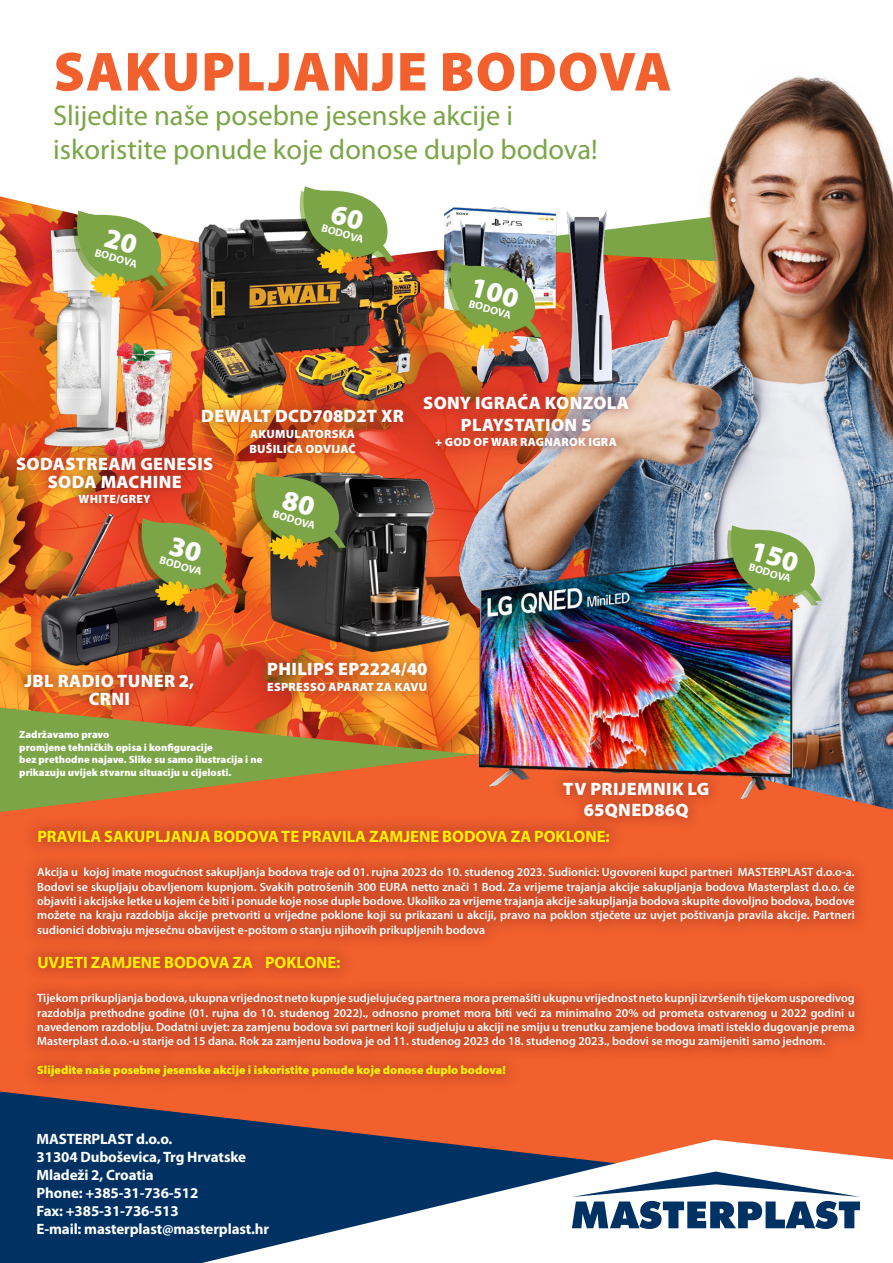
<style>
.page{position:relative;width:893px;height:1263px;background:#fff}
.page>*{position:absolute;margin:0;border:0;box-sizing:border-box;transform-origin:0 0}
.t1{font:900 55.5px "Myriad Pro";letter-spacing:.02em;color:#f1602d}
.t2{font:28.5px "Myriad Pro";color:#7ba546}
.t3{font:900 18px/18.3px "Myriad Pro";letter-spacing:.02em;color:#fff;text-align:center}
.t4{font:700 16.5px "Myriad Pro";color:#fff101}
.t5{font:700 15px/18px "Myriad Pro";letter-spacing:-.01em;color:#fff}
.t6{font:600 12px/14.4px "Myriad Pro";color:#fff;text-align:justify}
.t7{font:900 12px "Myriad Pro";letter-spacing:.02em;color:#fff}
.t8{font:900 12px "Myriad Pro";color:#fff101}
.t9{font:700 10.95px "Myriad Pro";color:#fff}
.t10{font:900 10.5px "Myriad Pro";color:#fff}
</style>
<div class="page">
<img style="left:0;top:271px;width:400px;height:437px">
<svg style="left:0;top:196px;width:198px;height:71px"></svg>
<img style="left:400px;top:76px;width:493px;height:632px">
<img style="left:0;top:708px;width:893px;height:32px">
<svg style="left:0;top:740px;width:893px;height:351px;background:#b9773b"></svg>
<img style="left:40px;top:227px;width:136px;height:222px">
<img style="left:198px;top:218px;width:221px;height:178px">
<img style="left:438px;top:203px;width:186px;height:177px">
<img style="left:259px;top:472px;width:192px;height:192px">
<img style="left:41px;top:512px;width:159px;height:148px">
<img style="left:480px;top:550px;width:313px;height:248px">
<div style="left:9px;top:449px;width:211px;height:63px;background:#9c2e20;opacity:.4"></div>
<svg style="left:0;top:1091px;width:893px;height:172px;background:#744748"></svg>
<svg style="left:202px;top:1140px;width:691px;height:123px"></svg>
<svg style="left:572px;top:1171px;width:288px;height:58px"></svg>
<div style="left:22px;top:815px;width:848px;height:277px;background:#9c2e20;opacity:.4"></div>
<div style="left:11px;top:660px;width:196px;height:59px;background:#9c2e20;opacity:.4"></div>
<div style="left:189px;top:396px;width:227px;height:71px;background:#9c2e20;opacity:.4"></div>
<div style="left:255px;top:649px;width:185px;height:55px;background:#9c2e20;opacity:.4"></div>
<div style="left:411px;top:380px;width:231px;height:80px;background:#9c2e20;opacity:.4"></div>
<div style="left:550px;top:768px;width:172px;height:63px;background:#9c2e20;opacity:.4"></div>
<svg style="left:69px;top:210px;width:102px;height:96px;background:#b0ac66"></svg>
<svg style="left:133px;top:518px;width:103px;height:96px;background:#99792f"></svg>
<svg style="left:295px;top:186px;width:103px;height:96px"></svg>
<svg style="left:246px;top:472px;width:103px;height:96px;background:#898237"></svg>
<img style="left:442px;top:262px;width:103px;height:95px">
<img style="left:722px;top:525px;width:103px;height:96px">
<p class="t1" style="left:54px;top:35px;width:619px">SAKUPLJANJE BODOVA</p>
<p class="t2" style="left:53px;top:98px;width:461px">Slijedite naše posebne jesenske akcije i</p>
<p class="t2" style="left:53px;top:132px;width:546px">iskoristite ponude koje donose duplo bodova!</p>
<p class="t9" style="left:97px;top:245px;width:45px;rotate:16deg">BODOVA</p>
<p class="t9" style="left:324px;top:221px;width:45px;rotate:16deg">BODOVA</p>
<p class="t9" style="left:471px;top:296px;width:45px;rotate:16deg">BODOVA</p>
<p class="t3" style="left:201px;top:406px;width:204px">DEWALT DCD708D2T XR</p>
<p class="t7" style="left:250px;top:426px;width:106px">AKUMULATORSKA</p>
<p class="t7" style="left:249px;top:441px;width:108px">BUŠILICA ODVIJAČ</p>
<p class="t3" style="left:16px;top:454px;width:199px">SODASTREAM GENESIS<br>SODA MACHINE</p>
<p class="t7" style="left:79px;top:491px;width:74px">WHITE/GREY</p>
<p class="t9" style="left:162px;top:553px;width:45px;rotate:16deg">BODOVA</p>
<p class="t9" style="left:275px;top:507px;width:45px;rotate:16deg">BODOVA</p>
<p class="t3" style="left:423px;top:393px;width:207px">SONY IGRAĆA KONZOLA</p>
<p class="t3" style="left:461px;top:415px;width:132px">PLAYSTATION 5</p>
<p class="t7" style="left:435px;top:434px;width:183px">+ GOD OF WAR RAGNAROK IGRA</p>
<p class="t3" style="left:267px;top:659px;width:162px">PHILIPS EP2224/40</p>
<p class="t7" style="left:267px;top:678px;width:161px">ESPRESSO APARAT ZA KAVU</p>
<p class="t3" style="left:24px;top:671px;width:171px">JBL RADIO TUNER 2,</p>
<p class="t3" style="left:89px;top:689px;width:43px">CRNI</p>
<p class="t10" style="left:19px;top:728px;width:92px">Zadržavamo pravo</p>
<p class="t10" style="left:19px;top:740px;width:195px">promjene tehničkih opisa i konfiguracije</p>
<p class="t10" style="left:19px;top:753px;width:245px">bez prethodne najave. Slike su samo ilustracija i ne</p>
<p class="t10" style="left:19px;top:765px;width:214px">prikazuju uvijek stvarnu situaciju u cijelosti.</p>
<p class="t3" style="left:563px;top:779px;width:148px">TV PRIJEMNIK LG</p>
<p class="t3" style="left:584px;top:800px;width:106px">65QNED86Q</p>
<p class="t9" style="left:751px;top:560px;width:45px;rotate:16deg">BODOVA</p>
<p class="t4" style="left:37px;top:826px;width:574px">PRAVILA SAKUPLJANJA BODOVA TE PRAVILA ZAMJENE BODOVA ZA POKLONE:</p>
<p class="t6" style="left:37px;top:865px;width:819px">Akcija u kojoj imate mogućnost sakupljanja bodova traje od 01. rujna 2023 do 10. studenog 2023. Sudionici: Ugovoreni kupci partneri MASTERPLAST d.o.o-a.<br>Bodovi se skupljaju obavljenom kupnjom. Svakih potrošenih 300 EURA netto znači 1 Bod. Za vrijeme trajanja akcije sakupljanja bodova Masterplast d.o.o. će objaviti i akcijske letke u kojem će biti i ponude koje nose duple bodove. Ukoliko za vrijeme trajanja akcije sakupljanja bodova skupite dovoljno bodova, bodove možete na kraju razdoblja akcije pretvoriti u vrijedne poklone koji su prikazani u akciji, pravo na poklon stječete uz uvjet poštivanja pravila akcije. Partneri sudionici dobivaju mjesečnu obavijest e-poštom o stanju njihovih prikupljenih bodova</p>
<p class="t4" style="left:37px;top:952px;width:305px">UVJETI ZAMJENE BODOVA ZA POKLONE:</p>
<p class="t6" style="left:37px;top:991px;width:819px">Tijekom prikupljanja bodova, ukupna vrijednost neto kupnje sudjelujućeg partnera mora premašiti ukupnu vrijednost neto kupnji izvršenih tijekom usporedivog razdoblja prethodne godine (01. rujna do 10. studenog 2022)., odnosno promet mora biti veći za minimalno 20% od prometa ostvarenog u 2022 godini u navedenom razdoblju. Dodatni uvjet: za zamjenu bodova svi partneri koji sudjeluju u akciji ne smiju u trenutku zamjene bodova imati isteklo dugovanje prema Masterplast d.o.o.-u starije od 15 dana. Rok za zamjenu bodova je od 11. studenog 2023 do 18. studenog 2023., bodovi se mogu zamijeniti samo jednom.</p>
<p class="t8" style="left:37px;top:1062px;width:470px">Slijedite naše posebne jesenske akcije i iskoristite ponude koje donose duplo bodova!</p>
<p class="t5" style="left:37px;top:1129px;width:137px">MASTERPLAST d.o.o.</p>
<p class="t5" style="left:37px;top:1147px;width:211px">31304 Duboševica, Trg Hrvatske<br>Mladeži 2, Croatia</p>
<p class="t5" style="left:37px;top:1183px;width:163px">Phone: +385-31-736-512</p>
<p class="t5" style="left:37px;top:1201px;width:144px">Fax: +385-31-736-513</p>
<p class="t5" style="left:37px;top:1219px;width:234px">E-mail: masterplast@masterplast.hr</p>
</div>
